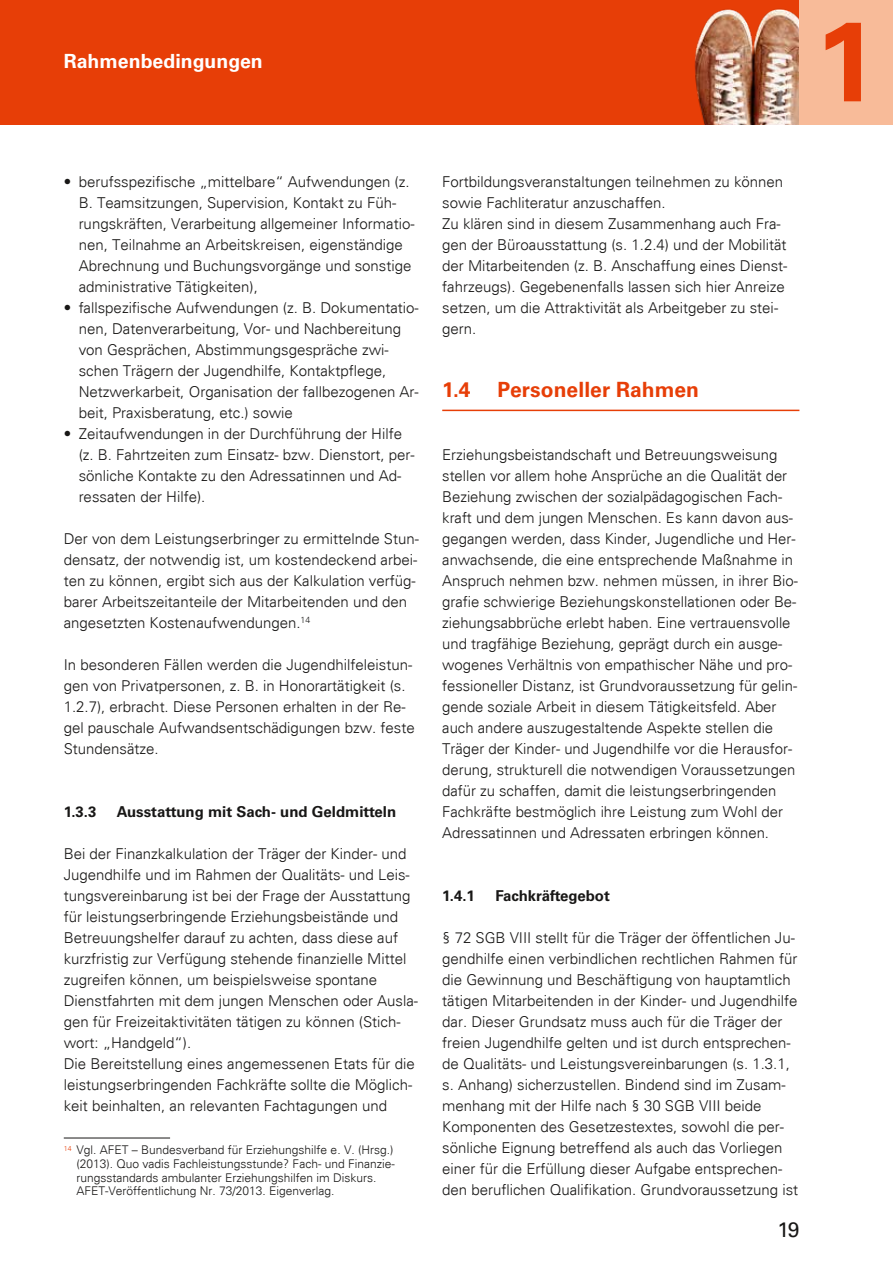
<style>
.page{position:relative;width:893px;height:1263px;background:#fff}
.page>*{position:absolute;margin:0;border:0;box-sizing:border-box;transform-origin:0 0}
.t1{font:700 112.5px "Univers LT Std";color:#e73e07}
.t2{font:700 21px "Univers LT Std";letter-spacing:.005em;color:#e73e07}
.t3{font:21px "Univers LT Std";color:#181716}
.t4{font:700 19.5px "Univers LT Std";color:#fff}
.t5{font:300 15px/21px "Univers";color:#181716}
.t6{font:700 15px "Univers LT Std";color:#181716}
.t7{font:300 12px/13.5px "Univers";color:#181716}
</style>
<div class="page">
<div style="left:0;top:0;width:799px;height:124px;background:#e73e07"></div>
<img style="left:694px;top:8px;width:105px;height:116px">
<div style="left:799px;top:0;width:94px;height:124px;background:#f8bb99"></div>
<hr style="left:64px;top:1137px;width:106px;height:1px;background:#181716">
<hr style="left:442px;top:410px;width:357px;height:1px;background:#e73e07">
<h3 class="t4" style="left:64px;top:50px;width:200px">Rahmenbedingungen</h3>
<h1 class="t1" style="left:815px;top:-4px;width:64px">1</h1>
<p class="t5" style="left:79px;top:171px;width:337px;text-indent:-15px">• berufsspezifische „mittelbare“ Aufwendungen (z.<br>B. Teamsitzungen, Supervision, Kontakt zu Füh&shy;rungskräften, Verarbeitung allgemeiner Informatio&shy;nen, Teilnahme an Arbeitskreisen, eigenständige Abrechnung und Buchungsvorgänge und sonstige administrative Tätigkeiten),</p>
<p class="t5" style="left:79px;top:297px;width:342px;text-indent:-15px">• fallspezifische Aufwendungen (z. B. Dokumentatio&shy;nen, Datenverarbeitung, Vor- und Nachbereitung von Gesprächen, Abstimmungsgespräche zwi&shy;schen Trägern der Jugendhilfe, Kontaktpflege, Netzwerkarbeit, Organisation der fallbezogenen Ar&shy;beit, Praxisberatung, etc.) sowie</p>
<p class="t5" style="left:79px;top:423px;width:337px;text-indent:-15px">• Zeitaufwendungen in der Durchführung der Hilfe (z. B. Fahrtzeiten zum Einsatz- bzw. Dienstort, per&shy;sönliche Kontakte zu den Adressatinnen und Ad&shy;ressaten der Hilfe).</p>
<p class="t5" style="left:64px;top:528px;width:357px">Der von dem Leistungserbringer zu ermittelnde Stun&shy;densatz, der notwendig ist, um kostendeckend arbei&shy;ten zu können, ergibt sich aus der Kalkulation verfüg&shy;barer Arbeitszeitanteile der Mitarbeitenden und den angesetzten Kostenaufwendungen.<sup>14</sup></p>
<p class="t5" style="left:64px;top:654px;width:352px">In besonderen Fällen werden die Jugendhilfeleistun&shy;gen von Privatpersonen, z. B. in Honorartätigkeit (s.<br>1.2.7), erbracht. Diese Personen erhalten in der Re&shy;gel pauschale Aufwandsentschädigungen bzw. feste Stundensätze.</p>
<h3 class="t6" style="left:64px;top:803px;width:34px">1.3.3</h3>
<h3 class="t6" style="left:117px;top:803px;width:281px">Ausstattung mit Sach- und Geldmitteln</h3>
<p class="t5" style="left:64px;top:843px;width:356px">Bei der Finanzkalkulation der Träger der Kinder- und Jugendhilfe und im Rahmen der Qualitäts- und Leis&shy;tungsvereinbarung ist bei der Frage der Ausstattung für leistungserbringende Erziehungsbeistände und Betreuungshelfer darauf zu achten, dass diese auf kurzfristig zur Verfügung stehende finanzielle Mittel zugreifen können, um beispielsweise spontane Dienstfahrten mit dem jungen Menschen oder Ausla&shy;gen für Freizeitaktivitäten tätigen zu können (Stich&shy;wort: „Handgeld“).<br>Die Bereitstellung eines angemessenen Etats für die leistungserbringenden Fachkräfte sollte die Möglich&shy;keit beinhalten, an relevanten Fachtagungen und</p>
<p class="t7" style="left:77px;top:1143px;width:320px;text-indent:-13px"><sup>14</sup> Vgl. AFET – Bundesverband für Erziehungshilfe e. V. (Hrsg.) (2013). Quo vadis Fachleistungsstunde? Fach- und Finanzie&shy;rungsstandards ambulanter Erziehungshilfen im Diskurs.<br>AFET-Veröffentlichung Nr. 73/2013. Eigenverlag.</p>
<p class="t5" style="left:442px;top:171px;width:347px">Fortbildungsveranstaltungen teilnehmen zu können sowie Fachliteratur anzuschaffen.<br>Zu klären sind in diesem Zusammenhang auch Fra&shy;gen der Büroausstattung (s. 1.2.4) und der Mobilität der Mitarbeitenden (z. B. Anschaffung eines Dienst&shy;fahrzeugs). Gegebenenfalls lassen sich hier Anreize setzen, um die Attraktivität als Arbeitgeber zu stei&shy;gern.</p>
<h2 class="t2" style="left:442px;top:377px;width:30px">1.4</h2>
<h2 class="t2" style="left:497px;top:377px;width:203px">Personeller Rahmen</h2>
<p class="t5" style="left:442px;top:444px;width:357px">Erziehungsbeistandschaft und Betreuungsweisung stellen vor allem hohe Ansprüche an die Qualität der Beziehung zwischen der sozialpädagogischen Fach&shy;kraft und dem jungen Menschen. Es kann davon aus&shy;gegangen werden, dass Kinder, Jugendliche und Her&shy;anwachsende, die eine entsprechende Maßnahme in Anspruch nehmen bzw. nehmen müssen, in ihrer Bio&shy;grafie schwierige Beziehungskonstellationen oder Be&shy;ziehungsabbrüche erlebt haben. Eine vertrauensvolle und tragfähige Beziehung, geprägt durch ein ausge&shy;wogenes Verhältnis von empathischer Nähe und pro&shy;fessioneller Distanz, ist Grundvoraussetzung für gelin&shy;gende soziale Arbeit in diesem Tätigkeitsfeld. Aber auch andere auszugestaltende Aspekte stellen die Träger der Kinder- und Jugendhilfe vor die Herausfor&shy;derung, strukturell die notwendigen Voraussetzungen dafür zu schaffen, damit die leistungserbringenden Fachkräfte bestmöglich ihre Leistung zum Wohl der Adressatinnen und Adressaten erbringen können.</p>
<h3 class="t6" style="left:442px;top:887px;width:34px">1.4.1</h3>
<h3 class="t6" style="left:495px;top:887px;width:116px">Fachkräftegebot</h3>
<p class="t5" style="left:442px;top:927px;width:357px">§ 72 SGB VIII stellt für die Träger der öffentlichen Ju&shy;gendhilfe einen verbindlichen rechtlichen Rahmen für die Gewinnung und Beschäftigung von hauptamtlich tätigen Mitarbeitenden in der Kinder- und Jugendhilfe dar. Dieser Grundsatz muss auch für die Träger der freien Jugendhilfe gelten und ist durch entsprechen&shy;de Qualitäts- und Leistungsvereinbarungen (s. 1.3.1, s. Anhang) sicherzustellen. Bindend sind im Zusam&shy;menhang mit der Hilfe nach § 30 SGB VIII beide Komponenten des Gesetzestextes, sowohl die per&shy;sönliche Eignung betreffend als auch das Vorliegen einer für die Erfüllung dieser Aufgabe entsprechen&shy;den beruflichen Qualifikation. Grundvoraussetzung ist</p>
<h2 class="t3" style="left:777px;top:1217px;width:24px">19</h2>
</div>
